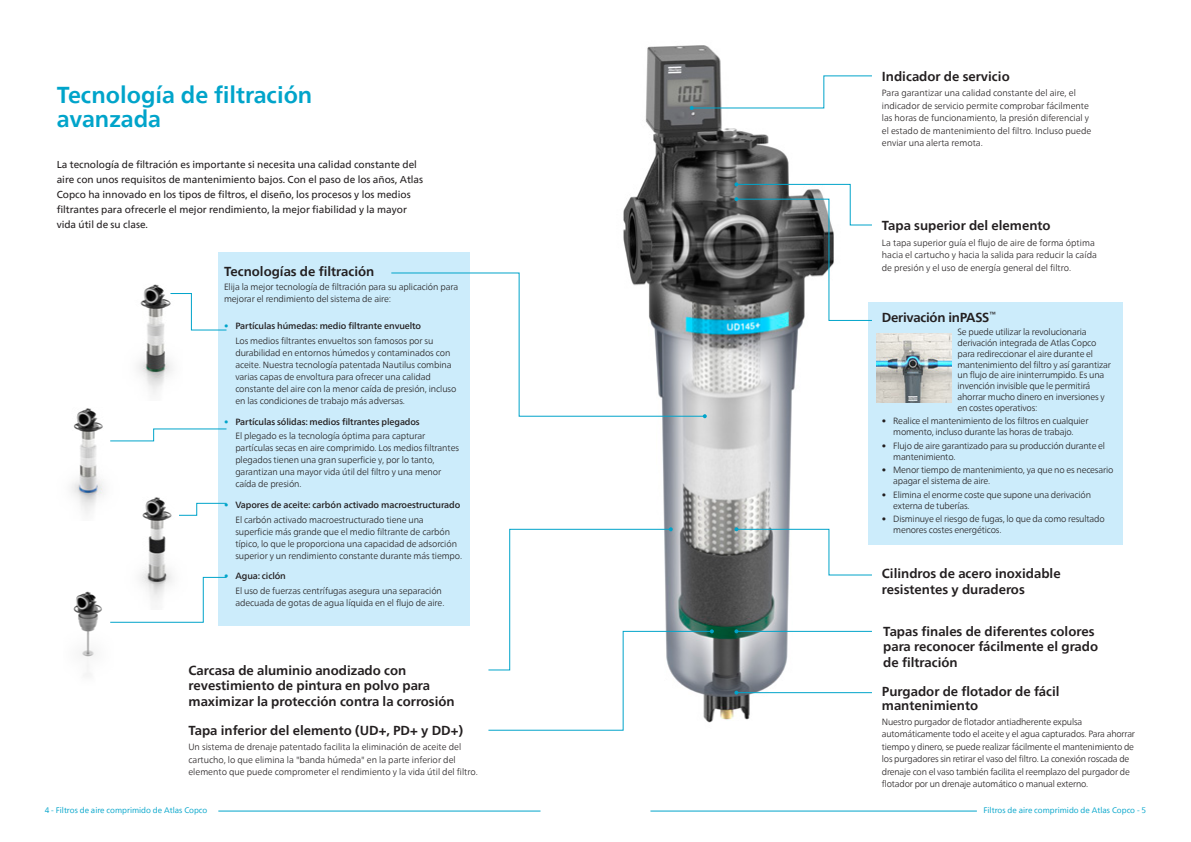
<style>
.page{position:relative;width:1191px;height:842px;background:#fff}
.page>*{position:absolute;margin:0;border:0;box-sizing:border-box;transform-origin:0 0}
.t1{font:700 23px/24px "Neue Frutiger World";color:#00a4ca}
.t2{font:700 13px/15.6px "Neue Frutiger World";color:#231f20}
.t3{font:700 13px "Neue Frutiger World";letter-spacing:-.02em;color:#231f20}
.t4{font:10px/15px "Neue Frutiger World";color:#231f20}
.t5{font:300 9px/12.5px "Neue Frutiger World";letter-spacing:-.01em;color:#231f20}
.t6{font:500 9px/14.8px "Neue Frutiger World";letter-spacing:-.01em;color:#231f20}
.t7{font:8px "Neue Frutiger World";color:#00a4ca}
.s1{color:#00a4ca}
.s2{font-weight:500}
.s3{font-weight:300;color:#00a4ca}
.s4{font-weight:300}
</style>
<div class="page">
<hr style="left:218px;top:811px;width:322px;height:1px;background:#00a4ca">
<hr style="left:650px;top:811px;width:327px;height:1px;background:#00a4ca">
<div style="left:218px;top:253px;width:251px;height:373px;background:#ccecfb"></div>
<div style="left:868px;top:302px;width:255px;height:242px;background:#ccecfb"></div>
<img style="left:623px;top:45px;width:225px;height:675px">
<img style="left:138px;top:284px;width:35px;height:110px">
<img style="left:71px;top:408px;width:33px;height:106px">
<img style="left:140px;top:497px;width:32px;height:80px">
<img style="left:73px;top:591px;width:29px;height:84px">
<svg style="left:170px;top:293px;width:57px;height:38px"></svg>
<svg style="left:391px;top:272px;width:315px;height:145px"></svg>
<svg style="left:703px;top:414px;width:4px;height:4px"></svg>
<svg style="left:110px;top:428px;width:117px;height:14px"></svg>
<svg style="left:110px;top:577px;width:117px;height:46px"></svg>
<svg style="left:179px;top:503px;width:48px;height:13px"></svg>
<svg style="left:488px;top:527px;width:226px;height:204px"></svg>
<hr style="left:736px;top:692px;width:136px;height:1px;background:#00a4ca">
<svg style="left:734px;top:691px;width:4px;height:4px"></svg>
<hr style="left:736px;top:631px;width:136px;height:1px;background:#00a4ca">
<svg style="left:734px;top:629px;width:4px;height:4px"></svg>
<svg style="left:734px;top:527px;width:139px;height:49px"></svg>
<svg style="left:734px;top:182px;width:138px;height:139px"></svg>
<svg style="left:690px;top:75px;width:182px;height:35px"></svg>
<img style="left:876px;top:333px;width:75px;height:70px">
<h1 class="t1" style="left:57px;top:83px;width:257px">Tecnología de filtración avanzada</h1>
<p class="t4" style="left:57px;top:157px;width:368px">La tecnología de filtración es importante si necesita una calidad constante del aire con unos requisitos de mantenimiento bajos. Con el paso de los años, Atlas Copco ha innovado en los tipos de filtros, el diseño, los procesos y los medios filtrantes para ofrecerle el mejor rendimiento, la mejor fiabilidad y la mayor vida útil de su clase.</p>
<h2 class="t2" style="left:224px;top:263px;width:152px">Tecnologías de filtración</h2>
<p class="t5" style="left:224px;top:281px;width:236px;line-height:12px">Elija la mejor tecnología de filtración para su aplicación para mejorar el rendimiento del sistema de aire:</p>
<p class="t5" style="left:235px;top:319px;width:200px;line-height:14.8px;text-indent:-11px"><span class="s1">•</span> <span class="s2">Partículas húmedas: medio filtrante envuelto<br></span>Los medios filtrantes envueltos son famosos por su</p>
<p class="t5" style="left:235px;top:347px;width:223px;line-height:12px">durabilidad en entornos húmedos y contaminados con aceite. Nuestra tecnología patentada Nautilus combina varias capas de envoltura para ofrecer una calidad constante del aire con la menor caída de presión, incluso en las condiciones de trabajo más adversas.</p>
<p class="t6" style="left:235px;top:414px;width:191px;text-indent:-11px"><span class="s3">•</span> Partículas sólidas: medios filtrantes plegados<br><span class="s4">El plegado es la tecnología óptima para capturar</span></p>
<p class="t5" style="left:235px;top:442px;width:225px;line-height:12px">partículas secas en aire comprimido. Los medios filtrantes plegados tienen una gran superficie y, por lo tanto, garantizan una mayor vida útil del filtro y una menor caída de presión.</p>
<p class="t6" style="left:235px;top:497px;width:226px;text-indent:-11px"><span class="s3">•</span> Vapores de aceite: carbón activado macroestructurado<br><span class="s4">El carbón activado macroestructurado tiene una</span></p>
<p class="t5" style="left:235px;top:526px;width:228px;line-height:12px">superficie más grande que el medio filtrante de carbón típico, lo que le proporciona una capacidad de adsorción superior y un rendimiento constante durante más tiempo.</p>
<p class="t5" style="left:235px;top:569px;width:208px;line-height:14.8px;text-indent:-11px"><span class="s1">•</span> <span class="s2">Agua: ciclón<br></span>El uso de fuerzas centrífugas asegura una separación</p>
<p class="t5" style="left:235px;top:597px;width:211px">adecuada de gotas de agua líquida en el flujo de aire.</p>
<h2 class="t2" style="left:189px;top:662px;width:268px">Carcasa de aluminio anodizado con revestimiento de pintura en polvo para maximizar la protección contra la corrosión</h2>
<h2 class="t2" style="left:188px;top:722px;width:276px">Tapa inferior del elemento (UD+, PD+ y DD+)</h2>
<p class="t5" style="left:188px;top:741px;width:291px">Un sistema de drenaje patentado facilita la eliminación de aceite del cartucho, lo que elimina la "banda húmeda" en la parte inferior del elemento que puede comprometer el rendimiento y la vida útil del filtro.</p>
<h2 class="t2" style="left:882px;top:68px;width:129px">Indicador de servicio</h2>
<p class="t5" style="left:882px;top:87px;width:211px">Para garantizar una calidad constante del aire, el indicador de servicio permite comprobar fácilmente las horas de funcionamiento, la presión diferencial y el estado de mantenimiento del filtro. Incluso puede enviar una alerta remota.</p>
<h2 class="t2" style="left:882px;top:218px;width:170px">Tapa superior del elemento</h2>
<p class="t5" style="left:882px;top:236px;width:216px">La tapa superior guía el flujo de aire de forma óptima hacia el cartucho y hacia la salida para reducir la caída de presión y el uso de energía general del filtro.</p>
<h2 class="t3" style="left:882px;top:306px;width:116px">Derivación inPASS<sup>™</sup></h2>
<p class="t5" style="left:957px;top:327px;width:155px;line-height:10.8px">Se puede utilizar la revolucionaria derivación integrada de Atlas Copco para redireccionar el aire durante el mantenimiento del filtro y así garantizar un flujo de aire ininterrumpido. Es una invención invisible que le permitirá ahorrar mucho dinero en inversiones y en costes operativos:</p>
<p class="t5" style="left:882px;top:416px;width:208px;line-height:10.8px;text-align:center">• Realice el mantenimiento de los filtros en cualquier momento, incluso durante las horas de trabajo.</p>
<p class="t5" style="left:893px;top:440px;width:213px;line-height:10.8px;text-indent:-11px">• Flujo de aire garantizado para su producción durante el mantenimiento.</p>
<p class="t5" style="left:893px;top:465px;width:222px;line-height:10.8px;text-indent:-11px">• Menor tiempo de mantenimiento, ya que no es necesario apagar el sistema de aire.</p>
<p class="t5" style="left:893px;top:489px;width:199px;line-height:10.8px;text-indent:-11px">• Elimina el enorme coste que supone una derivación externa de tuberías.</p>
<p class="t5" style="left:893px;top:514px;width:213px;line-height:10.8px;text-indent:-11px">• Disminuye el riesgo de fugas, lo que da como resultado menores costes energéticos.</p>
<h2 class="t2" style="left:882px;top:566px;width:180px">Cilindros de acero inoxidable resistentes y duraderos</h2>
<h2 class="t2" style="left:883px;top:623px;width:216px">Tapas finales de diferentes colores para reconocer fácilmente el grado de filtración</h2>
<h2 class="t2" style="left:882px;top:684px;width:179px;line-height:14px">Purgador de flotador de fácil mantenimiento</h2>
<p class="t5" style="left:882px;top:715px;width:255px">Nuestro purgador de flotador antiadherente expulsa automáticamente todo el aceite y el agua capturados. Para ahorrar tiempo y dinero, se puede realizar fácilmente el mantenimiento de los purgadores sin retirar el vaso del filtro. La conexión roscada de drenaje con el vaso también facilita el reemplazo del purgador de flotador por un drenaje automático o manual externo.</p>
<p class="t7" style="left:45px;top:804px;width:164px">4 - Filtros de aire comprimido de Atlas Copco</p>
<p class="t7" style="left:983px;top:804px;width:164px">Filtros de aire comprimido de Atlas Copco - 5</p>
</div>
